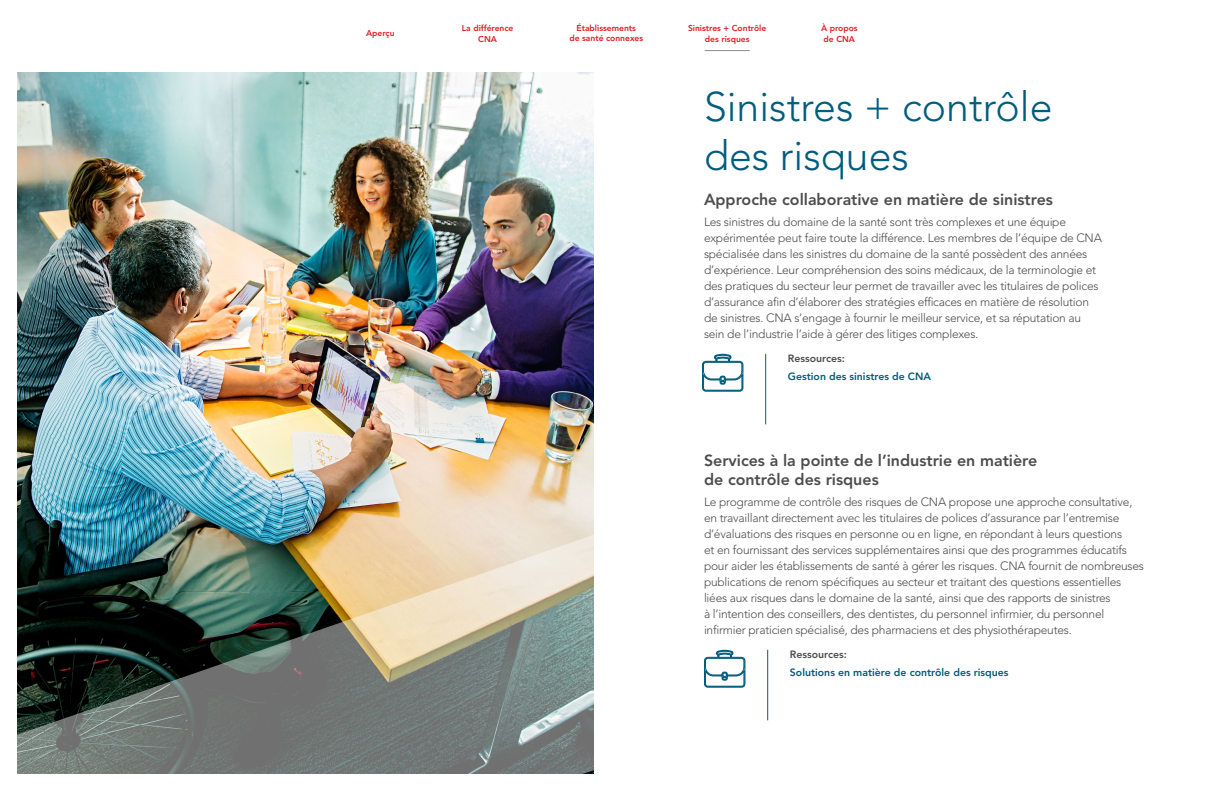
<style>
.page{position:relative;width:1224px;height:792px;background:#fff}
.page>*{position:absolute;margin:0;border:0;box-sizing:border-box;transform-origin:0 0}
.t1{font:300 41px/49.2px "Avenir LT Std";color:#005d7e}
.t2{font:800 16px/19.2px "Avenir LT Std";color:#4d4d4f}
.t3{font:300 12px/16px "Avenir LT Std";letter-spacing:-.02em;color:#4d4d4f}
.t4{font:800 10.5px "Avenir LT Std";color:#005d7e}
.t5{font:800 10.5px "Avenir LT Std";color:#4d4d4f}
.t6{font:800 8.5px/10.2px "Avenir LT Std";color:#e31b23;text-align:center}
</style>
<div class="page">
<img style="left:17px;top:72px;width:576px;height:455px">
<hr style="left:705px;top:50px;width:45px;height:1px;background:#8b8d8c">
<svg style="left:704px;top:649px;width:42px;height:39px"></svg>
<svg style="left:702px;top:353px;width:42px;height:39px"></svg>
<hr style="left:767px;top:650px;width:1px;height:70px;background:#005d7e">
<hr style="left:765px;top:354px;width:1px;height:70px;background:#005d7e">
<img style="left:17px;top:527px;width:577px;height:247px">
<p class="t6" style="left:366px;top:28px;width:30px">Aperçu</p>
<p class="t6" style="left:462px;top:23px;width:53px">La différence<br>CNA</p>
<p class="t6" style="left:569px;top:23px;width:75px">Établissements<br>de santé connexes</p>
<p class="t6" style="left:688px;top:23px;width:80px">Sinistres + Contrôle des risques</p>
<p class="t6" style="left:821px;top:23px;width:38px">À propos de CNA</p>
<h1 class="t1" style="left:704px;top:82px;width:350px">Sinistres + contrôle des risques</h1>
<h2 class="t2" style="left:704px;top:190px;width:351px">Approche collaborative en matière de sinistres</h2>
<p class="t3" style="left:704px;top:214px;width:399px">Les sinistres du domaine de la santé sont très complexes et une équipe expérimentée peut faire toute la différence. Les membres de l’équipe de CNA spécialisée dans les sinistres du domaine de la santé possèdent des années d’expérience. Leur compréhension des soins médicaux, de la terminologie et des pratiques du secteur leur permet de travailler avec les titulaires de polices d’assurance afin d’élaborer des stratégies efficaces en matière de résolution de sinistres. CNA s’engage à fournir le meilleur service, et sa réputation au sein de l’industrie l’aide à gérer des litiges complexes.</p>
<p class="t5" style="left:788px;top:352px;width:59px">Ressources:</p>
<p class="t4" style="left:788px;top:370px;width:145px">Gestion des sinistres de CNA</p>
<h2 class="t2" style="left:704px;top:451px;width:335px">Services à la pointe de l’industrie en matière de contrôle des risques</h2>
<p class="t3" style="left:704px;top:494px;width:442px">Le programme de contrôle des risques de CNA propose une approche consultative, en travaillant directement avec les titulaires de polices d’assurance par l’entremise d’évaluations des risques en personne ou en ligne, en répondant à leurs questions<br>et en fournissant des services supplémentaires ainsi que des programmes éducatifs pour aider les établissements de santé à gérer les risques. CNA fournit de nombreuses publications de renom spécifiques au secteur et traitant des questions essentielles liées aux risques dans le domaine de la santé, ainsi que des rapports de sinistres<br>à l’intention des conseillers, des dentistes, du personnel infirmier, du personnel infirmier praticien spécialisé, des pharmaciens et des physiothérapeutes.</p>
<p class="t5" style="left:790px;top:648px;width:59px">Ressources:</p>
<p class="t4" style="left:790px;top:666px;width:220px">Solutions en matière de contrôle des risques</p>
</div>
